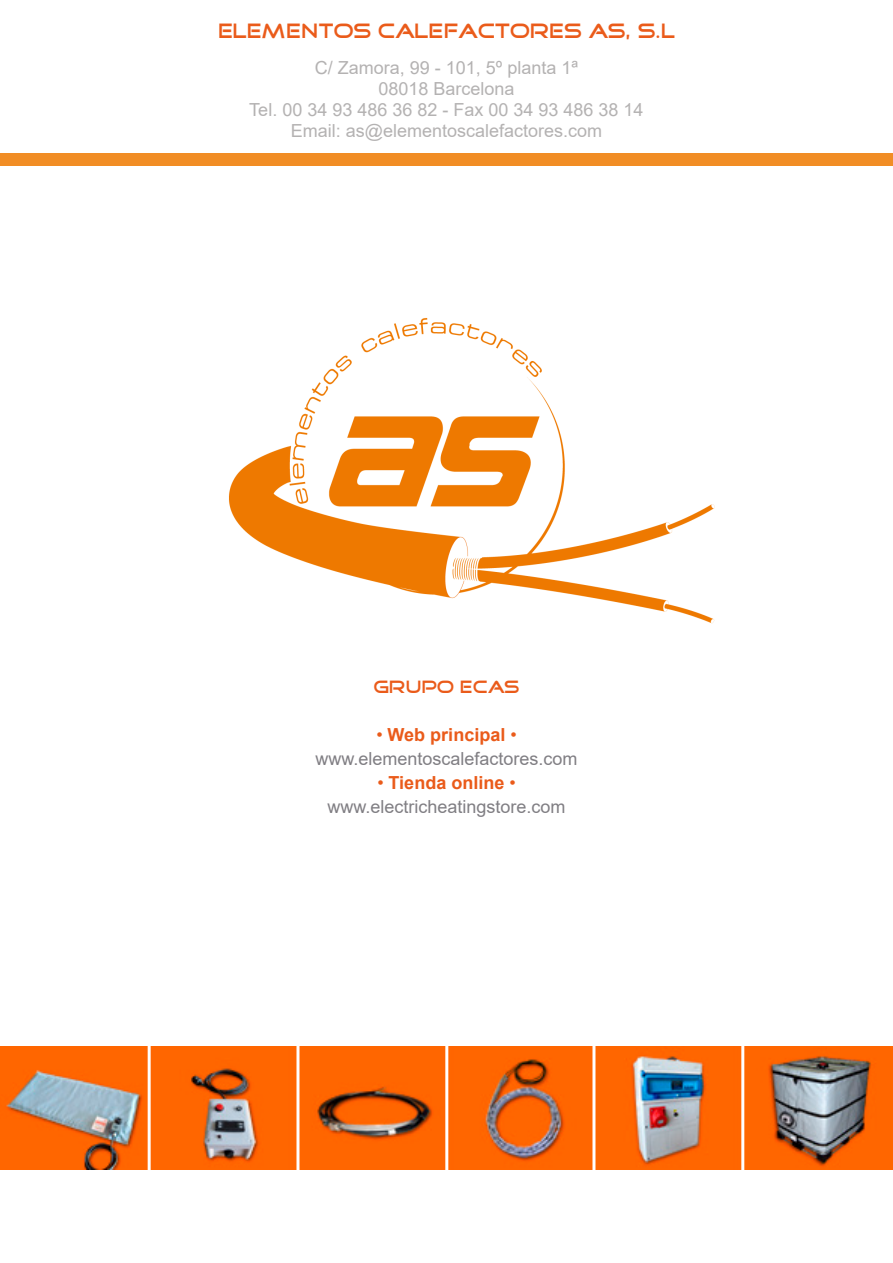
<style>
.page{position:relative;width:893px;height:1263px;background:#fff}
.page>*{position:absolute;margin:0;border:0;box-sizing:border-box;transform-origin:0 0}
.t1{font:21px "Good Times";color:#ea5b1a}
.t2{font:18px/21px "Arial";color:#b4b2b2;text-align:center}
.t3{font:18px/24px "Arial";color:#807e83;text-align:center}
.t4{font:18px "Good Times";color:#ea5b1a}
.s1{color:#ea5b1a}
.s2{font-weight:700;color:#ea5b1a}
</style>
<div class="page">
<img style="left:229px;top:318px;width:486px;height:306px">
<img style="left:0;top:1046px;width:892px;height:123px">
<div style="left:0;top:153px;width:893px;height:13px;background:#f18d25"></div>
<p class="t1" style="left:218px;top:21px;width:458px">ELEMENTOS CALEFACTORES AS, S.L</p>
<p class="t2" style="left:249px;top:57px;width:396px">C/ Zamora, 99 - 101, 5º planta 1ª<br>08018 Barcelona<br>Tel. 00 34 93 486 36 82 - Fax 00 34 93 486 38 14<br>Email: as@elementoscalefactores.com</p>
<p class="t4" style="left:373px;top:678px;width:148px">GRUPO ECAS</p>
<p class="t3" style="left:315px;top:722px;width:264px"><span class="s1">•</span> <span class="s2">Web principal</span> <span class="s1">• </span>www.elementoscalefactores.com</p>
<p class="t3" style="left:327px;top:770px;width:240px"><span class="s1">•</span> <span class="s2">Tienda online</span> <span class="s1">• </span>www.electricheatingstore.com</p>
</div>
